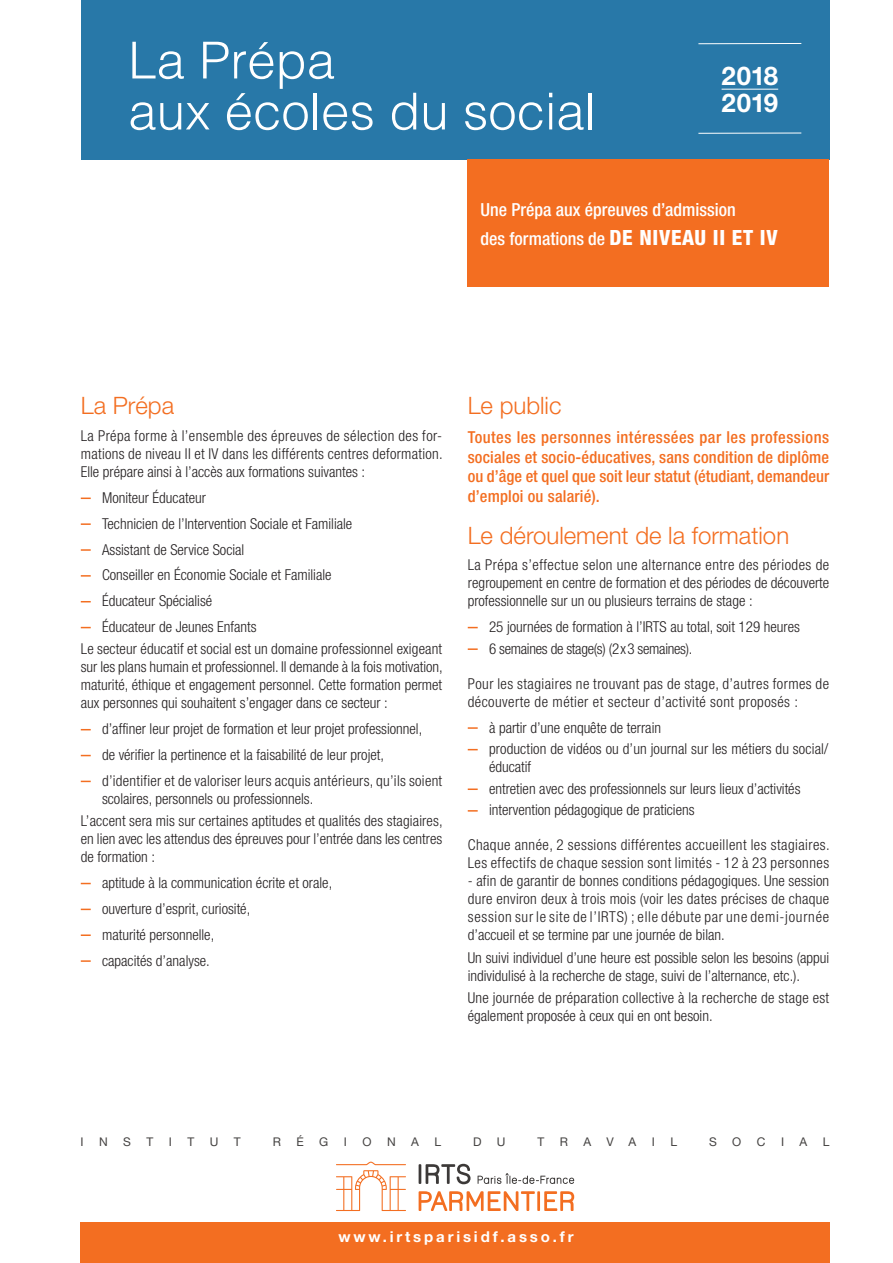
<style>
.page{position:relative;width:893px;height:1263px;background:#fff}
.page>*{position:absolute;margin:0;border:0;box-sizing:border-box;transform-origin:0 0}
.t1{font:300 51px/51px "Helvetica";color:#fff}
.t2{font:700 25.8px/27.3px "Helvetica Neue";letter-spacing:-.02em;color:#fff}
.t3{font:300 24px "Helvetica Neue";color:#f36e21}
.t4{font:500 condensed 18px/29.4px "Helvetica Neue";color:#fff}
.t5{font:500 condensed 16.5px/19.8px "Helvetica Neue";color:#f36e21;text-align:justify}
.t6{font:300 condensed 15px/18px "Helvetica Neue";color:#231f20}
.t7{font:300 condensed 15px/18px "Helvetica Neue";letter-spacing:.03em;color:#231f20}
.t8{font:300 condensed 15px/18px "Helvetica Neue";letter-spacing:.02em;color:#231f20}
.t9{font:700 15px "Helvetica Neue";letter-spacing:.19em;color:#fff}
.t10{font:12px "Helvetica Neue";color:#454342}
.s1{font-weight:800;font-size:21px}
</style>
<div class="page">
<div style="left:81px;top:0;width:748px;height:159px;background:#2878a8"></div>
<svg style="left:81px;top:497px;width:10px;height:2px"></svg>
<svg style="left:81px;top:523px;width:10px;height:2px"></svg>
<svg style="left:81px;top:549px;width:10px;height:2px"></svg>
<svg style="left:81px;top:575px;width:10px;height:2px"></svg>
<svg style="left:81px;top:934px;width:10px;height:2px"></svg>
<svg style="left:81px;top:960px;width:10px;height:2px"></svg>
<svg style="left:468px;top:648px;width:10px;height:2px"></svg>
<svg style="left:468px;top:727px;width:10px;height:2px"></svg>
<svg style="left:468px;top:788px;width:10px;height:2px"></svg>
<svg style="left:468px;top:810px;width:10px;height:2px"></svg>
<div style="left:468px;top:159px;width:361px;height:128px;background:#f36e21"></div>
<svg style="left:419px;top:1191px;width:116px;height:20px"></svg>
<hr style="left:537px;top:1191px;width:3px;height:20px;background:#f36e21">
<svg style="left:544px;top:1191px;width:30px;height:20px"></svg>
<hr style="left:419px;top:1164px;width:2px;height:20px;background:#3c3938">
<svg style="left:426px;top:1164px;width:45px;height:20px"></svg>
<svg style="left:478px;top:1173px;width:96px;height:11px"></svg>
<svg style="left:336px;top:1161px;width:70px;height:50px"></svg>
<div style="left:80px;top:1223px;width:750px;height:40px;background:#f36e21"></div>
<hr style="left:722px;top:89px;width:56px;height:1px;background:#fff">
<hr style="left:698px;top:43px;width:103px;height:1px;background:#fff">
<hr style="left:698px;top:133px;width:103px;height:1px;background:#fff">
<h1 class="t1" style="left:128px;top:33px;width:469px">La Prépa<br>aux écoles du social</h1>
<h2 class="t2" style="left:722px;top:61px;width:58px">2018<br>2019</h2>
<p class="t4" style="left:480px;top:194px;width:299px">Une Prépa aux épreuves d’admission<br>des formations de <span class="s1">DE NIVEAU II ET IV</span></p>
<h3 class="t3" style="left:81px;top:391px;width:95px">La Prépa</h3>
<p class="t6" style="left:81px;top:426px;width:364px;text-align:justify">La Prépa forme à l’ensemble des épreuves de sélection des for&shy;mations de niveau II et IV dans les différents centres deformation.<br>Elle prépare ainsi à l’accès aux formations suivantes :</p>
<p class="t6" style="left:102px;top:484px;width:252px;line-height:25.8px">Moniteur Éducateur<br>Technicien de l’Intervention Sociale et Familiale<br>Assistant de Service Social<br>Conseiller en Économie Sociale et Familiale<br>Éducateur Spécialisé<br>Éducateur de Jeunes Enfants</p>
<p class="t6" style="left:81px;top:640px;width:364px;text-align:justify">Le secteur éducatif et social est un domaine professionnel exigeant sur les plans humain et professionnel. Il demande à la fois motivation, maturité, éthique et engagement personnel. Cette formation permet aux personnes qui souhaitent s’engager dans ce secteur :</p>
<p class="t6" style="left:102px;top:716px;width:342px;line-height:25.8px">d’affiner leur projet de formation et leur projet professionnel,<br>de vérifier la pertinence et la faisabilité de leur projet, d’identifier et de valoriser leurs acquis antérieurs, qu’ils soient</p>
<p class="t6" style="left:81px;top:787px;width:363px;line-height:22.2px;text-indent:21px">scolaires, personnels ou professionnels.<br>L’accent sera mis sur certaines aptitudes et qualités des stagiaires,</p>
<p class="t6" style="left:81px;top:830px;width:363px">en lien avec les attendus des épreuves pour l’entrée dans les centres de formation :</p>
<p class="t6" style="left:102px;top:870px;width:232px;line-height:25.8px">aptitude à la communication écrite et orale, ouverture d’esprit, curiosité,<br>maturité personnelle,<br>capacités d’analyse.</p>
<h3 class="t3" style="left:468px;top:391px;width:95px">Le public</h3>
<p class="t5" style="left:468px;top:427px;width:363px">Toutes les personnes intéressées par les professions sociales et socio-éducatives, sans condition de diplôme ou d’âge et quel que soit leur statut (étudiant, demandeur d’emploi ou salarié).</p>
<h3 class="t3" style="left:468px;top:520px;width:323px">Le déroulement de la formation</h3>
<p class="t6" style="left:468px;top:556px;width:363px;text-align:justify">La Prépa s’effectue selon une alternance entre des périodes de regroupement en centre de formation et des périodes de découverte professionnelle sur un ou plusieurs terrains de stage :</p>
<p class="t6" style="left:489px;top:616px;width:312px;line-height:21.6px">25 journées de formation à l’IRTS au total, soit 129 heures<br>6 semaines de stage(s) (2x3 semaines).</p>
<p class="t7" style="left:468px;top:674px;width:363px">Pour les stagiaires ne trouvant pas de stage, d’autres formes de découverte de métier et secteur d’activité sont proposés :</p>
<p class="t6" style="left:489px;top:716px;width:341px;line-height:21.6px">à partir d’une enquête de terrain<br>production de vidéos ou d’un journal sur les métiers du social/</p>
<p class="t6" style="left:489px;top:756px;width:313px;line-height:21.6px">éducatif<br>entretien avec des professionnels sur leurs lieux d’activités intervention pédagogique de praticiens</p>
<p class="t7" style="left:468px;top:836px;width:364px">Chaque année, 2 sessions différentes accueillent les stagiaires.<br>Les effectifs de chaque session sont limités - 12 à 23 personnes</p>
<p class="t6" style="left:468px;top:872px;width:363px;text-align:justify">- afin de garantir de bonnes conditions pédagogiques. Une session dure environ deux à trois mois (voir les dates précises de chaque session sur le site de l’IRTS) ; elle débute par une demi-journée d’accueil et se termine par une journée de bilan.</p>
<p class="t6" style="left:468px;top:948px;width:363px">Un suivi individuel d’une heure est possible selon les besoins (appui individulisé à la recherche de stage, suivi de l’alternance, etc.).</p>
<p class="t8" style="left:468px;top:988px;width:363px">Une journée de préparation collective à la recherche de stage est également proposée à ceux qui en ont besoin.</p>
<p class="t10" style="left:80px;top:1134px;width:5px">I</p>
<p class="t10" style="left:99px;top:1134px;width:10px">N</p>
<p class="t10" style="left:123px;top:1134px;width:9px">S</p>
<p class="t10" style="left:146px;top:1134px;width:8px">T</p>
<p class="t10" style="left:169px;top:1134px;width:5px">I</p>
<p class="t10" style="left:187px;top:1134px;width:8px">T</p>
<p class="t10" style="left:210px;top:1134px;width:10px">U</p>
<p class="t10" style="left:234px;top:1134px;width:8px">T</p>
<p class="t10" style="left:273px;top:1134px;width:10px">R</p>
<p class="t10" style="left:296px;top:1134px;width:9px">É</p>
<p class="t10" style="left:319px;top:1134px;width:11px">G</p>
<p class="t10" style="left:344px;top:1134px;width:5px">I</p>
<p class="t10" style="left:362px;top:1134px;width:11px">O</p>
<p class="t10" style="left:387px;top:1134px;width:10px">N</p>
<p class="t10" style="left:411px;top:1134px;width:9px">A</p>
<p class="t10" style="left:434px;top:1134px;width:8px">L</p>
<p class="t10" style="left:473px;top:1134px;width:10px">D</p>
<p class="t10" style="left:497px;top:1134px;width:10px">U</p>
<p class="t10" style="left:538px;top:1134px;width:8px">T</p>
<p class="t10" style="left:560px;top:1134px;width:10px">R</p>
<p class="t10" style="left:584px;top:1134px;width:54px">AVA</p>
<p class="t10" style="left:652px;top:1134px;width:5px">I</p>
<p class="t10" style="left:670px;top:1134px;width:8px">L</p>
<p class="t10" style="left:709px;top:1134px;width:9px">S</p>
<p class="t10" style="left:732px;top:1134px;width:11px">O</p>
<p class="t10" style="left:757px;top:1134px;width:10px">C</p>
<p class="t10" style="left:781px;top:1134px;width:5px">I</p>
<p class="t10" style="left:800px;top:1134px;width:9px">A</p>
<p class="t10" style="left:823px;top:1134px;width:8px">L</p>
<p class="t9" style="left:338px;top:1227px;width:237px">www.irtsparisidf.asso.fr</p>
</div>
